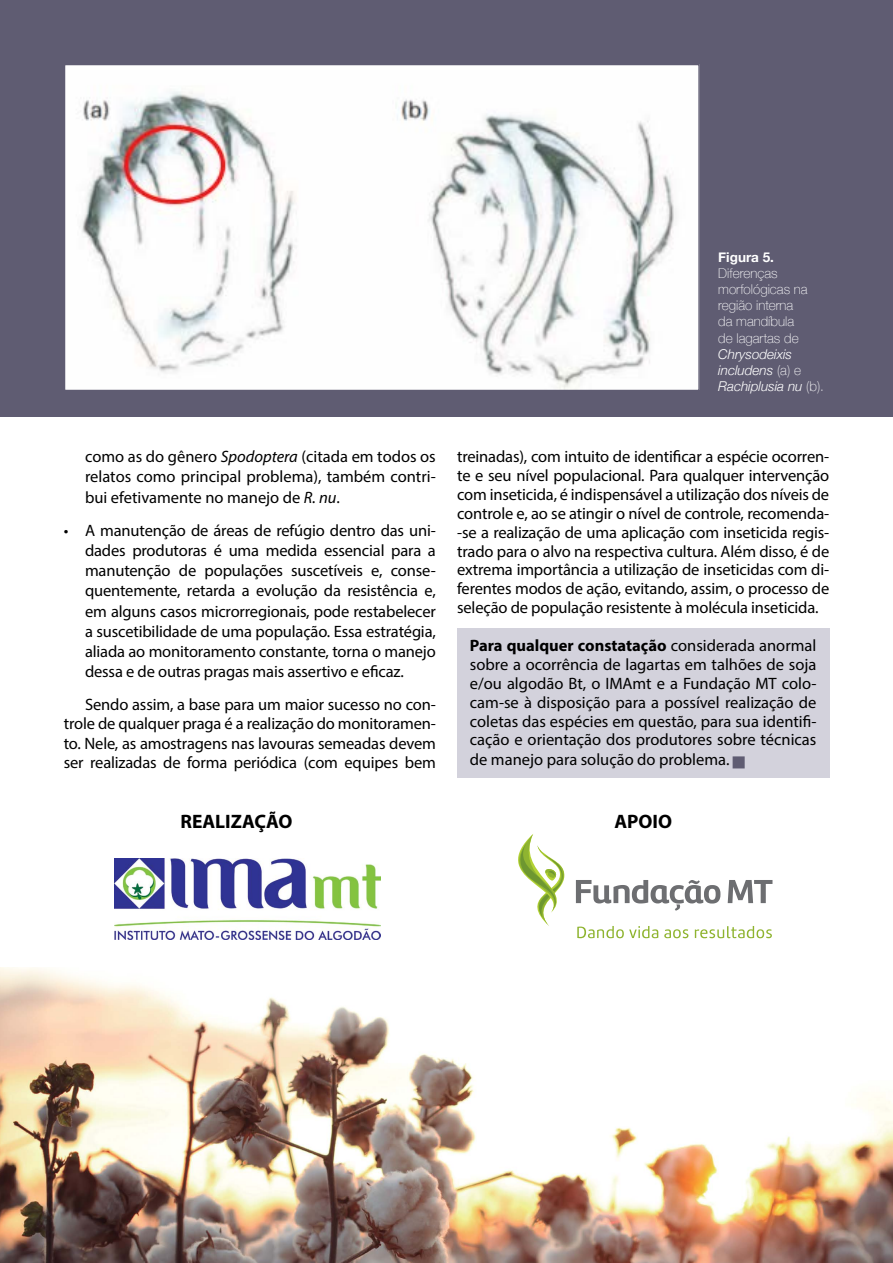
<style>
.page{position:relative;width:893px;height:1263px;background:#fff}
.page>*{position:absolute;margin:0;border:0;box-sizing:border-box;transform-origin:0 0}
.t1{font:700 19.5px "Myriad Pro";color:#000}
.t2{font:16.5px/20.2px "Myriad Pro";letter-spacing:-.01em;color:#000;text-align:justify}
.t3{font:100 13.5px/16.2px "Helvetica Neue";color:#fff}
.t4{font:italic 300 13.5px/16.2px "Helvetica Neue";color:#fff}
.t5{font:700 13.5px "Helvetica Neue";color:#fff}
.s1{font-weight:100;font-style:normal}
.s2{font-style:italic}
.s3{font-weight:700}
</style>
<div class="page">
<div style="left:457px;top:628px;width:372px;height:149px;background:#d3d2dc"></div>
<svg style="left:518px;top:834px;width:254px;height:104px"></svg>
<img style="left:114px;top:858px;width:267px;height:82px">
<div style="left:0;top:0;width:893px;height:417px;background:#5f5c72"></div>
<img style="left:66px;top:66px;width:632px;height:323px">
<img style="left:0;top:967px;width:893px;height:296px">
<p class="t5" style="left:718px;top:246px;width:57px">Figura 5.</p>
<p class="t3" style="left:718px;top:264px;width:91px">Diferenças morfológicas na região interna da mandíbula de lagartas de</p>
<p class="t4" style="left:718px;top:345px;width:107px">Chrysodeixis includens <span class="s1">(a) e<br></span>Rachiplusia nu <span class="s1">(b).</span></p>
<p class="t2" style="left:85px;top:446px;width:352px">como as do gênero <span class="s2">Spodoptera</span> (citada em todos os relatos como principal problema), também contri&shy;bui efetivamente no manejo de <span class="s2">R. nu</span>.</p>
<p class="t2" style="left:85px;top:520px;width:352px;text-indent:-21px">• A manutenção de áreas de refúgio dentro das uni&shy;dades produtoras é uma medida essencial para a manutenção de populações suscetíveis e, conse&shy;quentemente, retarda a evolução da resistência e, em alguns casos microrregionais, pode restabelecer a suscetibilidade de uma população. Essa estratégia, aliada ao monitoramento constante, torna o manejo dessa e de outras pragas mais assertivo e eficaz.</p>
<p class="t2" style="left:64px;top:694px;width:374px;line-height:19.5px;text-indent:21px">Sendo assim, a base para um maior sucesso no con&shy;trole de qualquer praga é a realização do monitoramen&shy;to. Nele, as amostragens nas lavouras semeadas devem ser realizadas de forma periódica (com equipes bem</p>
<p class="t2" style="left:457px;top:447px;width:374px;line-height:18.9px">treinadas), com intuito de identificar a espécie ocorren&shy;te e seu nível populacional. Para qualquer intervenção com inseticida, é indispensável a utilização dos níveis de controle e, ao se atingir o nível de controle, recomenda--se a realização de uma aplicação com inseticida regis&shy;trado para o alvo na respectiva cultura. Além disso, é de extrema importância a utilização de inseticidas com di&shy;ferentes modos de ação, evitando, assim, o processo de seleção de população resistente à molécula inseticida.</p>
<p class="t2" style="left:470px;top:636px;width:348px;line-height:19px"><span class="s3">Para qualquer constatação</span> considerada anormal sobre a ocorrência de lagartas em talhões de soja e/ou algodão Bt, o IMAmt e a Fundação MT colo&shy;cam-se à disposição para a possível realização de coletas das espécies em questão, para sua identifi&shy;cação e orientação dos produtores sobre técnicas de manejo para solução do problema.</p>
<p class="t1" style="left:180px;top:809px;width:114px">REALIZAÇÃO</p>
<p class="t1" style="left:614px;top:809px;width:59px">APOIO</p>
</div>
